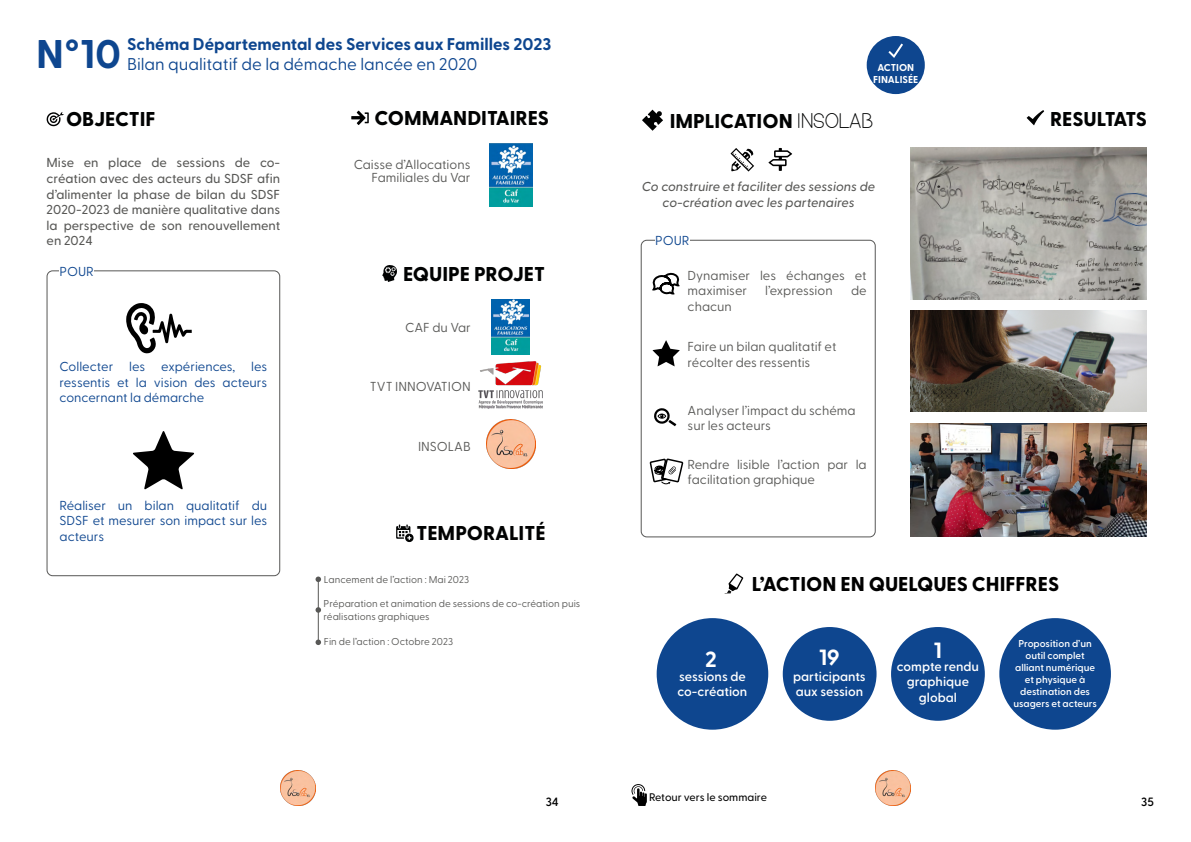
<style>
.page{position:relative;width:1191px;height:842px;background:#fff}
.page>*{position:absolute;margin:0;border:0;box-sizing:border-box;transform-origin:0 0}
.t1{font:700 40px "Greycliff CF";color:#0e468f}
.t2{font:700 22px "Greycliff CF";color:#fff}
.t3{font:800 20px "Greycliff CF";color:#010202}
.t4{font:800 20px "Greycliff CF";color:#000}
.t5{font:700 17px "Greycliff CF";color:#0e468f}
.t6{font:17px "Greycliff CF";color:#0e468f}
.t7{font:13px/15.6px "Greycliff CF";color:#585856}
.t8{font:500 13px/15.6px "Greycliff CF";color:#585856;text-align:justify}
.t9{font:13px/15.6px "Greycliff CF";color:#0e468f;text-align:justify}
.t10{font:600 13px/15.6px "Greycliff CF";color:#fff}
.t11{font:italic 500 13px/15.6px "Greycliff CF";color:#585856;text-align:center}
.t12{font:600 12px "Greycliff CF";color:#000}
.t13{font:500 11px "Greycliff CF";color:#000}
.t14{font:10px/13px "Greycliff CF";color:#585856}
.t15{font:600 10px/12px "Greycliff CF";color:#fff;text-align:center}
.t16{font:700 10px/12px "Greycliff CF";color:#fff;text-align:center}
.s1{font-family:"Bavro";font-weight:400}
</style>
<div class="page">
<img style="left:280px;top:770px;width:35px;height:35px">
<img style="left:876px;top:770px;width:34px;height:35px">
<svg style="left:631px;top:784px;width:16px;height:22px"></svg>
<div style="left:999px;top:618px;width:112px;height:112px;background:#0e468f;border-radius:50%"></div>
<div style="left:782px;top:627px;width:94px;height:94px;background:#0e468f;border-radius:50%"></div>
<div style="left:891px;top:627px;width:93px;height:94px;background:#0e468f;border-radius:50%"></div>
<svg style="left:47px;top:112px;width:17px;height:14px"></svg>
<svg style="left:351px;top:111px;width:18px;height:14px"></svg>
<svg style="left:382px;top:265px;width:15px;height:17px"></svg>
<svg style="left:396px;top:524px;width:17px;height:18px"></svg>
<div style="left:47px;top:270px;width:233px;height:306px;border:1px solid #575756;border-radius:6px"></div>
<div style="left:60px;top:266px;width:34px;height:10px;background:#fff"></div>
<svg style="left:727px;top:573px;width:16px;height:20px"></svg>
<div style="left:656px;top:618px;width:112px;height:112px;background:#0e468f;border-radius:50%"></div>
<svg style="left:1026px;top:110px;width:18px;height:15px"></svg>
<svg style="left:730px;top:148px;width:24px;height:24px"></svg>
<svg style="left:768px;top:148px;width:24px;height:23px"></svg>
<div style="left:640px;top:240px;width:235px;height:297px;border:1px solid #575756;border-radius:6px"></div>
<div style="left:655px;top:234px;width:34px;height:11px;background:#fff"></div>
<svg style="left:642px;top:110px;width:21px;height:21px"></svg>
<div style="left:866px;top:36px;width:58px;height:58px;background:#0e468f;border-radius:50%"></div>
<svg style="left:888px;top:43px;width:15px;height:15px"></svg>
<img style="left:489px;top:143px;width:43px;height:64px">
<img style="left:478px;top:361px;width:65px;height:48px">
<img style="left:486px;top:419px;width:49px;height:50px">
<img style="left:492px;top:299px;width:38px;height:55px">
<hr style="left:318px;top:579px;width:1px;height:63px;background:#585856">
<svg style="left:315px;top:607px;width:6px;height:6px"></svg>
<svg style="left:315px;top:576px;width:6px;height:6px"></svg>
<svg style="left:315px;top:639px;width:6px;height:6px"></svg>
<svg style="left:126px;top:303px;width:66px;height:51px"></svg>
<svg style="left:133px;top:431px;width:61px;height:58px"></svg>
<svg style="left:654px;top:408px;width:22px;height:18px"></svg>
<svg style="left:650px;top:239px;width:30px;height:56px"></svg>
<svg style="left:650px;top:458px;width:34px;height:27px"></svg>
<img style="left:910px;top:423px;width:236px;height:113px">
<img style="left:910px;top:311px;width:236px;height:101px">
<img style="left:910px;top:148px;width:236px;height:151px">
<svg style="left:652px;top:340px;width:27px;height:26px"></svg>
<h1 class="t1" style="left:36px;top:24px;width:87px">N°10</h1>
<h3 class="t5" style="left:127px;top:31px;width:426px">Schéma Départemental des Services aux Familles 2023</h3>
<h3 class="t6" style="left:127px;top:51px;width:352px">Bilan qualitatif de la démache lancée en 2020</h3>
<h3 class="t3" style="left:66px;top:104px;width:91px">OBJECTIF</h3>
<h3 class="t3" style="left:374px;top:103px;width:176px">COMMANDITAIRES</h3>
<p class="t8" style="left:47px;top:154px;width:235px">Mise en place de sessions de co&shy;création avec des acteurs du SDSF afin d’alimenter la phase de bilan du SDSF 2020-2023 de manière qualitative dans la perspective de son renouvellement en 2024</p>
<p class="t9" style="left:60px;top:263px;width:36px">POUR</p>
<p class="t9" style="left:60px;top:358px;width:209px">Collecter les expériences, les ressentis et la vision des acteurs concernant la démarche</p>
<p class="t9" style="left:60px;top:496px;width:209px">Réaliser un bilan qualitatif du SDSF et mesurer son impact sur les acteurs</p>
<p class="t7" style="left:354px;top:157px;width:118px;line-height:13px;text-align:right">Caisse d’Allocations<br>Familiales du Var</p>
<h3 class="t3" style="left:403px;top:258px;width:143px">EQUIPE PROJET</h3>
<p class="t7" style="left:405px;top:318px;width:67px">CAF du Var</p>
<p class="t7" style="left:370px;top:377px;width:102px">TVT INNOVATION</p>
<p class="t7" style="left:418px;top:437px;width:54px">INSOLAB</p>
<h3 class="t3" style="left:416px;top:517px;width:131px">TEMPORALITÉ</h3>
<p class="t14" style="left:324px;top:572px;width:147px">Lancement de l’action : Mai 2023</p>
<p class="t14" style="left:324px;top:596px;width:258px">Préparation et animation de sessions de co-création puis réalisations graphiques</p>
<p class="t14" style="left:324px;top:634px;width:131px">Fin de l’action : Octobre 2023</p>
<p class="t16" style="left:873px;top:61px;width:47px">ACTION<br>FINALISÉE</p>
<h3 class="t3" style="left:670px;top:106px;width:205px">IMPLICATION <span class="s1">INSOLAB</span></h3>
<h3 class="t3" style="left:1050px;top:103px;width:98px">RESULTATS</h3>
<p class="t11" style="left:642px;top:178px;width:235px">Co construire et faciliter des sessions de co-création avec les partenaires</p>
<p class="t9" style="left:655px;top:231px;width:36px">POUR</p>
<p class="t7" style="left:687px;top:266px;width:181px">Dynamiser les échanges et maximiser</p>
<p class="t7" style="left:765px;top:282px;width:69px">l’expression</p>
<p class="t7" style="left:851px;top:282px;width:17px">de</p>
<p class="t7" style="left:687px;top:298px;width:46px">chacun</p>
<p class="t7" style="left:687px;top:338px;width:150px">Faire un bilan qualitatif et récolter des ressentis</p>
<p class="t7" style="left:687px;top:401px;width:170px">Analyser l’impact du schéma sur les acteurs</p>
<p class="t7" style="left:687px;top:455px;width:181px">Rendre lisible l’action par la facilitation graphique</p>
<h3 class="t4" style="left:752px;top:569px;width:309px">L’ACTION EN QUELQUES CHIFFRES</h3>
<h2 class="t2" style="left:705px;top:642px;width:13px">2</h2>
<p class="t10" style="left:677px;top:668px;width:71px">sessions de co-création</p>
<h2 class="t2" style="left:819px;top:641px;width:22px">19</h2>
<p class="t10" style="left:793px;top:668px;width:74px">participants aux session</p>
<h2 class="t2" style="left:934px;top:633px;width:9px">1</h2>
<p class="t10" style="left:897px;top:658px;width:84px;text-align:center">compte rendu graphique global</p>
<p class="t15" style="left:1013px;top:637px;width:85px">Proposition d’un outil complet alliant numérique et physique à destination des usagers et acteurs</p>
<p class="t13" style="left:649px;top:789px;width:119px">Retour vers le sommaire</p>
<p class="t12" style="left:546px;top:793px;width:14px">34</p>
<p class="t12" style="left:1141px;top:793px;width:14px">35</p>
</div>
